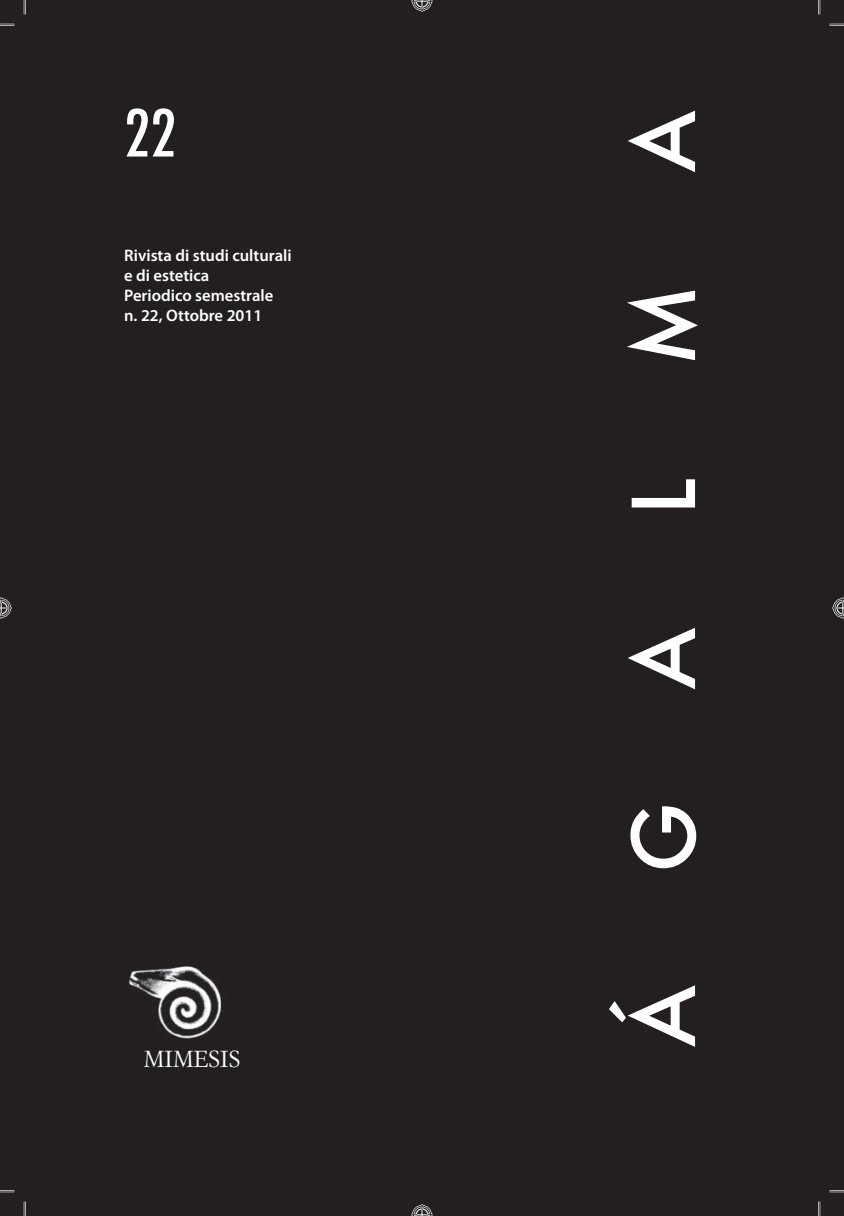
<style>
.page{position:relative;width:844px;height:1216px;background:#fff}
.page>*{position:absolute;margin:0;border:0;box-sizing:border-box;transform-origin:0 0}
.t1{font:500 84px "Futura";color:#fff}
.t2{font:500 condensed 63px "Futura";color:#fff}
.t3{font:22.75px "Simoncini Garamond";color:#fff}
.t4{font:600 16.62px/19.9px "Myriad Pro";color:#fff}
</style>
<div class="page">
<div style="left:0;top:0;width:843px;height:1215px;background:#231f20"></div>
<img style="left:128px;top:966px;width:94px;height:72px">
<hr style="left:0;top:1189px;width:14px;height:3px;background:#fff">
<hr style="left:829px;top:1189px;width:14px;height:3px;background:#fff">
<hr style="left:817px;top:0;width:3px;height:14px;background:#fff">
<hr style="left:817px;top:1201px;width:3px;height:14px;background:#fff">
<svg style="left:0;top:24px;width:14px;height:2px"></svg>
<svg style="left:829px;top:24px;width:14px;height:2px"></svg>
<svg style="left:0;top:1190px;width:14px;height:1px"></svg>
<svg style="left:829px;top:1190px;width:14px;height:1px"></svg>
<svg style="left:24px;top:0;width:2px;height:14px"></svg>
<svg style="left:24px;top:1201px;width:2px;height:14px"></svg>
<svg style="left:818px;top:0;width:1px;height:14px"></svg>
<svg style="left:818px;top:1201px;width:1px;height:14px"></svg>
<svg style="left:411px;top:0;width:21px;height:12px"></svg>
<svg style="left:411px;top:1204px;width:21px;height:11px"></svg>
<svg style="left:0;top:597px;width:12px;height:21px"></svg>
<svg style="left:832px;top:597px;width:11px;height:21px"></svg>
<h2 class="t2" style="left:124px;top:95px;width:54px">22</h2>
<p class="t4" style="left:124px;top:245px;width:169px">Rivista di studi culturali e di estetica<br>Periodico semestrale<br>n. 22, Ottobre 2011</p>
<h3 class="t3" style="left:144px;top:1045px;width:98px">MIMESIS</h3>
<h1 class="t1" style="left:607px;top:172px;width:64px;rotate:-90deg">A</h1>
<h1 class="t1" style="left:607px;top:365px;width:82px;rotate:-90deg">M</h1>
<h1 class="t1" style="left:607px;top:515px;width:39px;rotate:-90deg">L</h1>
<h1 class="t1" style="left:607px;top:689px;width:64px;rotate:-90deg">A</h1>
<h1 class="t1" style="left:607px;top:872px;width:72px;rotate:-90deg">G</h1>
<h1 class="t1" style="left:607px;top:1047px;width:64px;rotate:-90deg">Á</h1>
</div>
